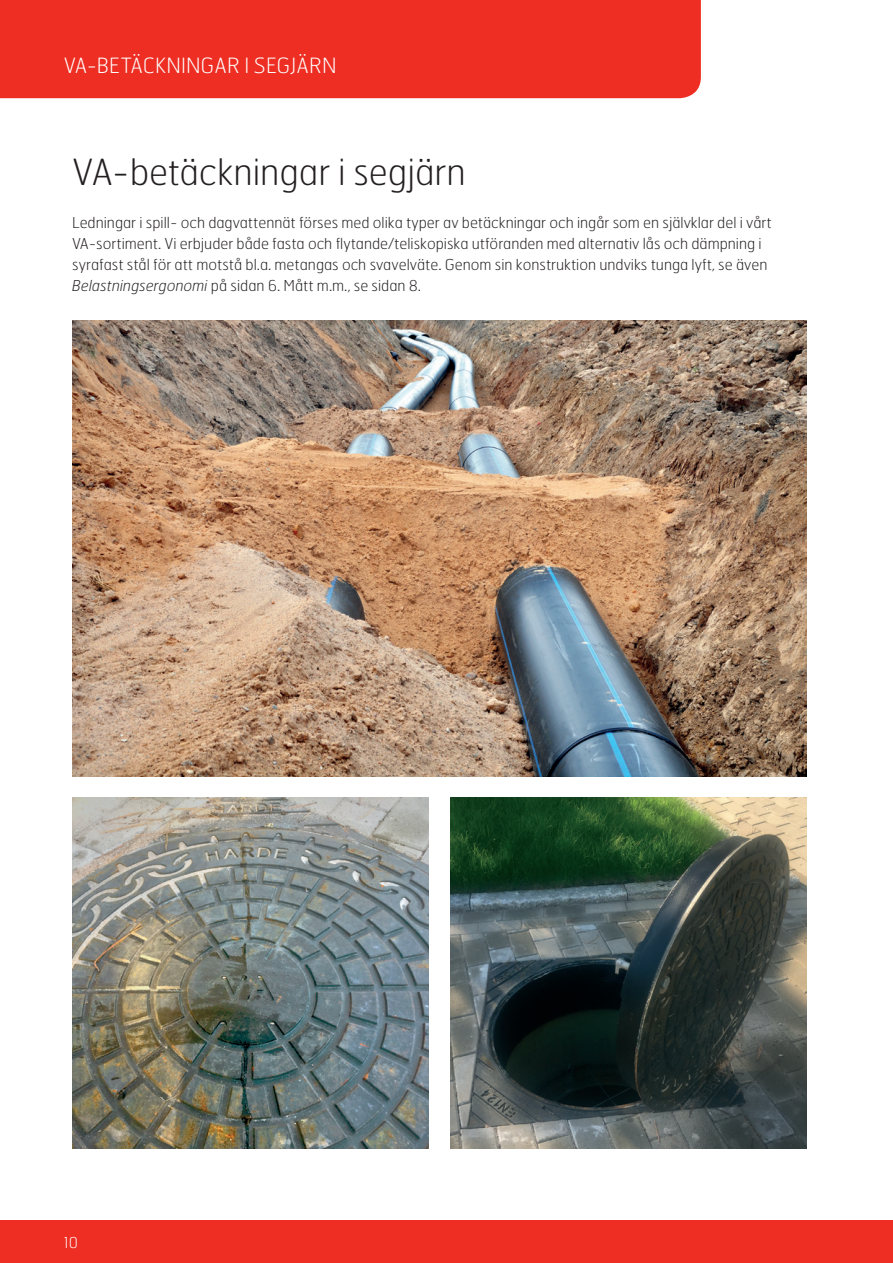
<style>
.page{position:relative;width:893px;height:1263px;background:#fff}
.page>*{position:absolute;margin:0;border:0;box-sizing:border-box;transform-origin:0 0}
.Rubrik_2_16_pkt{font:100 36px "Hermes FB";letter-spacing:-.005em;color:#231f20}
.Text_höger{font:100 21px "Hermes FB";color:#fff}
.Brödtext_10_pkt_thin{font:100 15px/21px "Hermes FB";color:#231f20}
.t1{font:100 15px "Hermes FB";color:#fff}
.s1{font-style:italic}
</style>
<div class="page">
<div style="left:0;top:1220px;width:893px;height:43px;background:#ee2e22"></div>
<div style="left:0;top:0;width:701px;height:98px;background:#ee2e22"></div>
<img style="left:72px;top:320px;width:735px;height:456px">
<img style="left:450px;top:798px;width:357px;height:351px">
<img style="left:72px;top:798px;width:357px;height:351px">
<p class="Text_höger" style="left:64px;top:52px;width:274px">VA-BETÄCKNINGAR I SEGJÄRN</p>
<p class="Rubrik_2_16_pkt" style="left:72px;top:150px;width:395px">VA-betäckningar i segjärn</p>
<p class="Brödtext_10_pkt_thin" style="left:72px;top:211px;width:701px">Ledningar i spill- och dagvattennät förses med olika typer av betäckningar och ingår som en självklar del i vårt VA-sortiment. Vi erbjuder både fasta och flytande/teliskopiska utföranden med alternativ lås och dämpning i syrafast stål för att motstå bl.a. metangas och svavelväte. Genom sin konstruktion undviks tunga lyft, se även <span class="s1">Belastningsergonomi</span> på sidan 6. Mått m.m., se sidan 8.</p>
<p class="t1" style="left:64px;top:1233px;width:16px">10</p>
</div>
